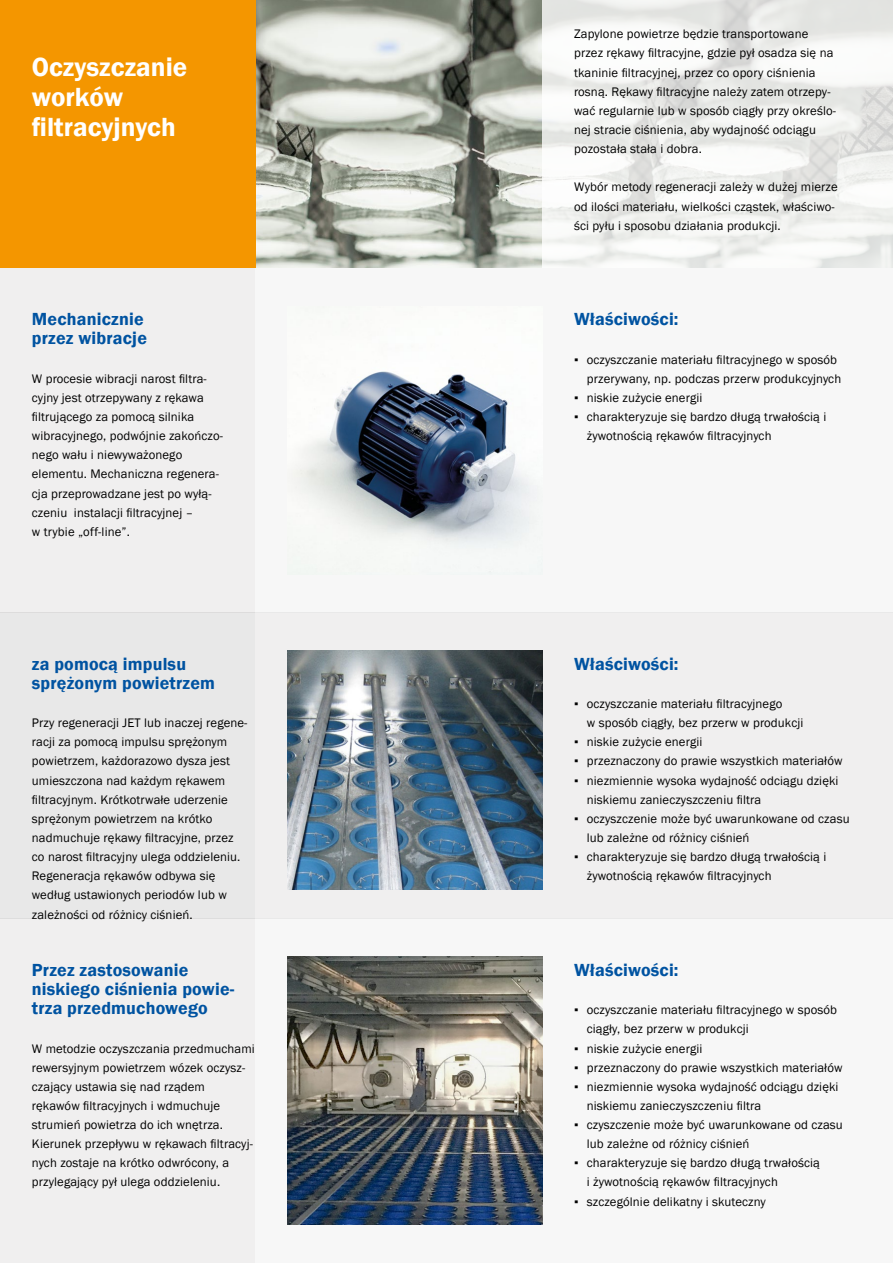
<style>
.page{position:relative;width:893px;height:1263px;background:#fff}
.page>*{position:absolute;margin:0;border:0;box-sizing:border-box;transform-origin:0 0}
.t1{font:600 27px/30px "Franklin Gothic";color:#fff}
.t2{font:600 18px/19.2px "Franklin Gothic";letter-spacing:.01em;color:#0053a1}
.t3{font:12.75px/19.2px "Franklin Gothic";letter-spacing:.01em;color:#000}
</style>
<div class="page">
<img style="left:255px;top:0;width:287px;height:268px">
<div style="left:255px;top:268px;width:638px;height:344px;background:#f7f7f7"></div>
<div style="left:255px;top:918px;width:638px;height:345px;background:#f7f7f7"></div>
<div style="left:255px;top:612px;width:638px;height:306px;background:#f0efef"></div>
<div style="left:0;top:268px;width:255px;height:344px;background:#f0efef"></div>
<div style="left:0;top:612px;width:255px;height:306px;background:#e8e8e8"></div>
<div style="left:0;top:918px;width:255px;height:345px;background:#f0efef"></div>
<img style="left:287px;top:651px;width:255px;height:238px">
<img style="left:287px;top:957px;width:255px;height:268px">
<img style="left:300px;top:371px;width:229px;height:172px">
<svg style="left:542px;top:0;width:351px;height:268px"></svg>
<div style="left:0;top:0;width:255px;height:268px;background:#f49600"></div>
<h1 class="t1" style="left:32px;top:53px;width:157px">Oczyszczanie worków filtracyjnych</h1>
<h2 class="t2" style="left:32px;top:310px;width:117px">Mechanicznie przez wibracje</h2>
<p class="t3" style="left:32px;top:369px;width:193px">W procesie wibracji narost filtra&shy;cyjny jest otrzepywany z rękawa filtrującego za pomocą silnika wibracyjnego, podwójnie zakończo&shy;nego wału i niewyważonego elementu. Mechaniczna regenera&shy;cja przeprowadzane jest po wyłą&shy;czeniu instalacji filtracyjnej –<br>w trybie „off-line”.</p>
<h2 class="t2" style="left:32px;top:654px;width:185px">za pomocą impulsu sprężonym powietrzem</h2>
<p class="t3" style="left:32px;top:714px;width:217px">Przy regeneracji JET lub inaczej regene&shy;racji za pomocą impulsu sprężonym powietrzem, każdorazowo dysza jest umieszczona nad każdym rękawem filtracyjnym. Krótkotrwałe uderzenie sprężonym powietrzem na krótko nadmuchuje rękawy filtracyjne, przez co narost filtracyjny ulega oddzieleniu.<br>Regeneracja rękawów odbywa się według ustawionych periodów lub w zależności od różnicy ciśnień.</p>
<h2 class="t2" style="left:32px;top:960px;width:204px">Przez zastosowanie niskiego ciśnienia powie&shy;trza przedmuchowego</h2>
<p class="t3" style="left:32px;top:1039px;width:224px">W metodzie oczyszczania przedmuchami rewersyjnym powietrzem wózek oczysz&shy;czający ustawia się nad rządem rękawów filtracyjnych i wdmuchuje strumień powietrza do ich wnętrza.<br>Kierunek przepływu w rękawach filtracyj&shy;nych zostaje na krótko odwrócony, a przylegający pył ulega oddzieleniu.</p>
<p class="t3" style="left:574px;top:25px;width:263px">Zapylone powietrze będzie transportowane przez rękawy filtracyjne, gdzie pył osadza się na tkaninie filtracyjnej, przez co opory ciśnienia rosną. Rękawy filtracyjne należy zatem otrzepy&shy;wać regularnie lub w sposób ciągły przy określo&shy;nej stracie ciśnienia, aby wydajność odciągu pozostała stała i dobra.</p>
<p class="t3" style="left:574px;top:178px;width:265px">Wybór metody regeneracji zależy w dużej mierze od ilości materiału, wielkości cząstek, właściwo&shy;ści pyłu i sposobu działania produkcji.</p>
<h2 class="t2" style="left:574px;top:310px;width:106px">Właściwości:</h2>
<p class="t3" style="left:587px;top:350px;width:256px;text-indent:-13px">▪ oczyszczanie materiału filtracyjnego w sposób przerywany, np. podczas przerw produkcyjnych</p>
<p class="t3" style="left:574px;top:388px;width:130px">▪ niskie zużycie energii</p>
<p class="t3" style="left:587px;top:407px;width:241px;text-indent:-13px">▪ charakteryzuje się bardzo długą trwałością i żywotnością rękawów filtracyjnych</p>
<h2 class="t2" style="left:574px;top:654px;width:106px">Właściwości:</h2>
<p class="t3" style="left:587px;top:694px;width:218px;text-indent:-13px">▪ oczyszczanie materiału filtracyjnego<br>w sposób ciągły, bez przerw w produkcji</p>
<p class="t3" style="left:574px;top:733px;width:130px">▪ niskie zużycie energii</p>
<p class="t3" style="left:574px;top:752px;width:270px">▪ przeznaczony do prawie wszystkich materiałów</p>
<p class="t3" style="left:587px;top:771px;width:253px;text-indent:-13px">▪ niezmiennie wysoka wydajność odciągu dzięki niskiemu zanieczyszczeniu filtra</p>
<p class="t3" style="left:587px;top:809px;width:264px;text-indent:-13px">▪ oczyszczenie może być uwarunkowane od czasu lub zależne od różnicy ciśnień</p>
<p class="t3" style="left:587px;top:847px;width:241px;text-indent:-13px">▪ charakteryzuje się bardzo długą trwałością i żywotnością rękawów filtracyjnych</p>
<h2 class="t2" style="left:574px;top:960px;width:106px">Właściwości:</h2>
<p class="t3" style="left:587px;top:1001px;width:252px;text-indent:-13px">▪ oczyszczanie materiału filtracyjnego w sposób ciągły, bez przerw w produkcji</p>
<p class="t3" style="left:574px;top:1039px;width:130px">▪ niskie zużycie energii</p>
<p class="t3" style="left:574px;top:1058px;width:270px">▪ przeznaczony do prawie wszystkich materiałów</p>
<p class="t3" style="left:587px;top:1077px;width:253px;text-indent:-13px">▪ niezmiennie wysoka wydajność odciągu dzięki niskiemu zanieczyszczeniu filtra</p>
<p class="t3" style="left:587px;top:1115px;width:258px;text-indent:-13px">▪ czyszczenie może być uwarunkowane od czasu lub zależne od różnicy ciśnień</p>
<p class="t3" style="left:587px;top:1154px;width:235px;text-indent:-13px">▪ charakteryzuje się bardzo długą trwałością i żywotnością rękawów filtracyjnych</p>
<p class="t3" style="left:574px;top:1192px;width:193px">▪ szczególnie delikatny i skuteczny</p>
</div>
